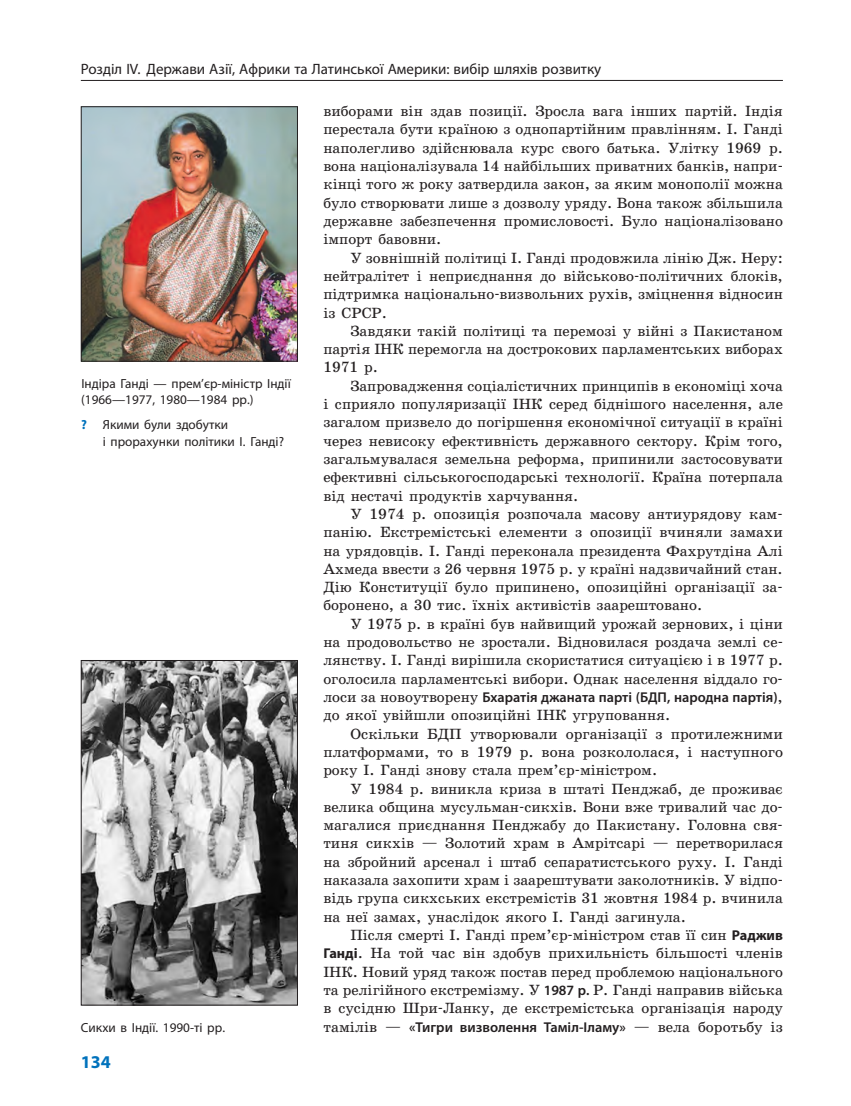
<style>
.page{position:relative;width:851px;height:1106px;background:#fff}
.page>*{position:absolute;margin:0;border:0;box-sizing:border-box;transform-origin:0 0}
.t1{font:700 18px "Myriad Pro";color:#0072bc}
.t2{font:15px/18.3px "School Book C";color:#231f20;text-align:justify}
.t3{font:15px "Myriad Pro";color:#231f20}
.t4{font:600 14.25px "Myriad Pro";color:#231f20}
.t5{font:13.2px/16.5px "Myriad Pro";color:#231f20}
.s1{font-weight:700;color:#0072bc}
.s2{font-family:"School Book C";font-weight:400;font-size:15px}
.s3{font-family:"Myriad Pro";font-weight:700;font-size:14.25px}
.s4{font-family:"Myriad Pro";font-weight:600;font-size:14.25px}
</style>
<div class="page">
<hr style="left:81px;top:80px;width:701px;height:1px;background:#231f20">
<img style="left:83px;top:662px;width:213px;height:341px">
<div style="left:81px;top:660px;width:217px;height:345px;border:1px solid #231f20"></div>
<img style="left:83px;top:108px;width:213px;height:251px">
<div style="left:81px;top:106px;width:217px;height:255px;border:1px solid #231f20"></div>
<p class="t3" style="left:81px;top:60px;width:522px">Розділ IV. Держави Азії, Африки та Латинської Америки: вибір шляхів розвитку</p>
<p class="t5" style="left:81px;top:375px;width:211px">Індіра Ганді — прем’єр-міністр Індії (1966—1977, 1980—1984 рр.)</p>
<p class="t5" style="left:103px;top:416px;width:183px;text-indent:-22px"><span class="s1">?</span> Якими були здобутки<br>і прорахунки політики І . Ганді?</p>
<p class="t2" style="left:323px;top:102px;width:461px">виборами він здав позиції. Зросла вага інших партій. Індія перестала бути країною з однопартійним правлінням. І. Ганді наполегливо здійснювала курс свого батька. Улітку 1969 р. вона націоналізувала 14 найбільших приватних банків, напри&shy;кінці того ж року затвердила закон, за яким монополії можна було створювати лише з дозволу уряду. Вона також збільшила державне забезпечення промисловості. Було націоналізовано імпорт бавовни.</p>
<p class="t2" style="left:323px;top:248px;width:461px;text-indent:27px">У зовнішній політиці І. Ганді продовжила лінію Дж. Неру: нейтралітет і неприєднання до військово-політичних блоків, підтримка національно-визвольних рухів, зміцнення відносин із СРСР.</p>
<p class="t2" style="left:323px;top:322px;width:461px;text-indent:27px">Завдяки такій політиці та перемозі у війні з Пакистаном партія ІНК перемогла на дострокових парламентських виборах 1971 р.</p>
<p class="t2" style="left:323px;top:377px;width:461px;text-indent:27px">Запровадження соціалістичних принципів в економіці хоча і сприяло популяризації ІНК серед біднішого населення, але загалом призвело до погіршення економічної ситуації в країні через невисоку ефективність державного сектору. Крім того, загальмувалася земельна реформа, припинили застосовувати ефективні сільськогосподарські технології. Країна потерпала від нестачі продуктів харчування.</p>
<p class="t2" style="left:323px;top:505px;width:461px;text-indent:27px">У 1974 р. опозиція розпочала масову антиурядову кам&shy;панію. Екстремістські елементи з опозиції вчиняли замахи на урядовців. І. Ганді переконала президента Фахрутдіна Алі Ахмеда ввести з 26 червня 1975 р. у країні надзвичайний стан.<br>Дію Конституції було припинено, опозиційні організації за&shy;боронено, а 30 тис. їхніх активістів заарештовано.</p>
<p class="t2" style="left:323px;top:614px;width:461px;text-indent:27px">У 1975 р. в країні був найвищий урожай зернових, і ціни на продовольство не зростали. Відновилася роздача землі се&shy;лянству. І. Ганді вирішила скористатися ситуацією і в 1977 р. оголосила парламентські вибори. Однак населення віддало го-</p>
<p class="t4" style="left:323px;top:688px;width:461px"><span class="s2">лоси за новоутворену</span> Бхаратія джаната парті (БДП, народна партія)<span class="s2">,</span></p>
<p class="t2" style="left:323px;top:706px;width:348px">до якої увійшли опозиційні ІНК угруповання.</p>
<p class="t2" style="left:350px;top:724px;width:434px">Оскільки БДП утворювали організації з протилежними</p>
<p class="t2" style="left:323px;top:743px;width:461px">платформами, то в 1979 р. вона розкололася, і наступного</p>
<p class="t2" style="left:323px;top:761px;width:335px">року І. Ганді знову стала прем’єр-міністром.</p>
<p class="t2" style="left:350px;top:779px;width:434px">У 1984 р. виникла криза в штаті Пенджаб, де проживає</p>
<p class="t2" style="left:323px;top:797px;width:461px">велика община мусульман-сикхів. Вони вже тривалий час до-</p>
<p class="t2" style="left:323px;top:816px;width:461px">магалися приєднання Пенджабу до Пакистану. Головна свя-</p>
<p class="t2" style="left:323px;top:834px;width:461px">тиня сикхів — Золотий храм в Амрітсарі — перетворилася</p>
<p class="t2" style="left:323px;top:852px;width:461px">на збройний арсенал і штаб сепаратистського руху. І. Ганді</p>
<p class="t2" style="left:323px;top:871px;width:461px">наказала захопити храм і заарештувати заколотників. У відпо-</p>
<p class="t2" style="left:323px;top:889px;width:461px">відь група сикхських екстремістів 31 жовтня 1984 р. вчинила</p>
<p class="t2" style="left:323px;top:907px;width:364px">на неї замах, унаслідок якого І. Ганді загинула.</p>
<p class="t2" style="left:350px;top:926px;width:434px">Після смерті І. Ганді прем’єр-міністром став її син <span class="s3">Раджив</span></p>
<p class="t2" style="left:323px;top:944px;width:461px"><span class="s3">Ганді</span>. На той час він здобув прихильність більшості членів</p>
<p class="t2" style="left:323px;top:962px;width:461px">ІНК. Новий уряд також постав перед проблемою національного</p>
<p class="t2" style="left:323px;top:980px;width:461px">та релігійного екстремізму. У <span class="s4">1987 р.</span> Р. Ганді направив війська</p>
<p class="t2" style="left:323px;top:999px;width:461px">в сусідню Шри-Ланку, де екстремістська організація народу</p>
<p class="t5" style="left:81px;top:1018px;width:146px">Сикхи в Індії. 1990-ті рр.</p>
<p class="t4" style="left:323px;top:1017px;width:461px"><span class="s2">тамілів —</span> «Тигри визволення Таміл-Іламу» <span class="s2">— вела боротьбу із</span></p>
<p class="t1" style="left:81px;top:1049px;width:31px">134</p>
</div>
